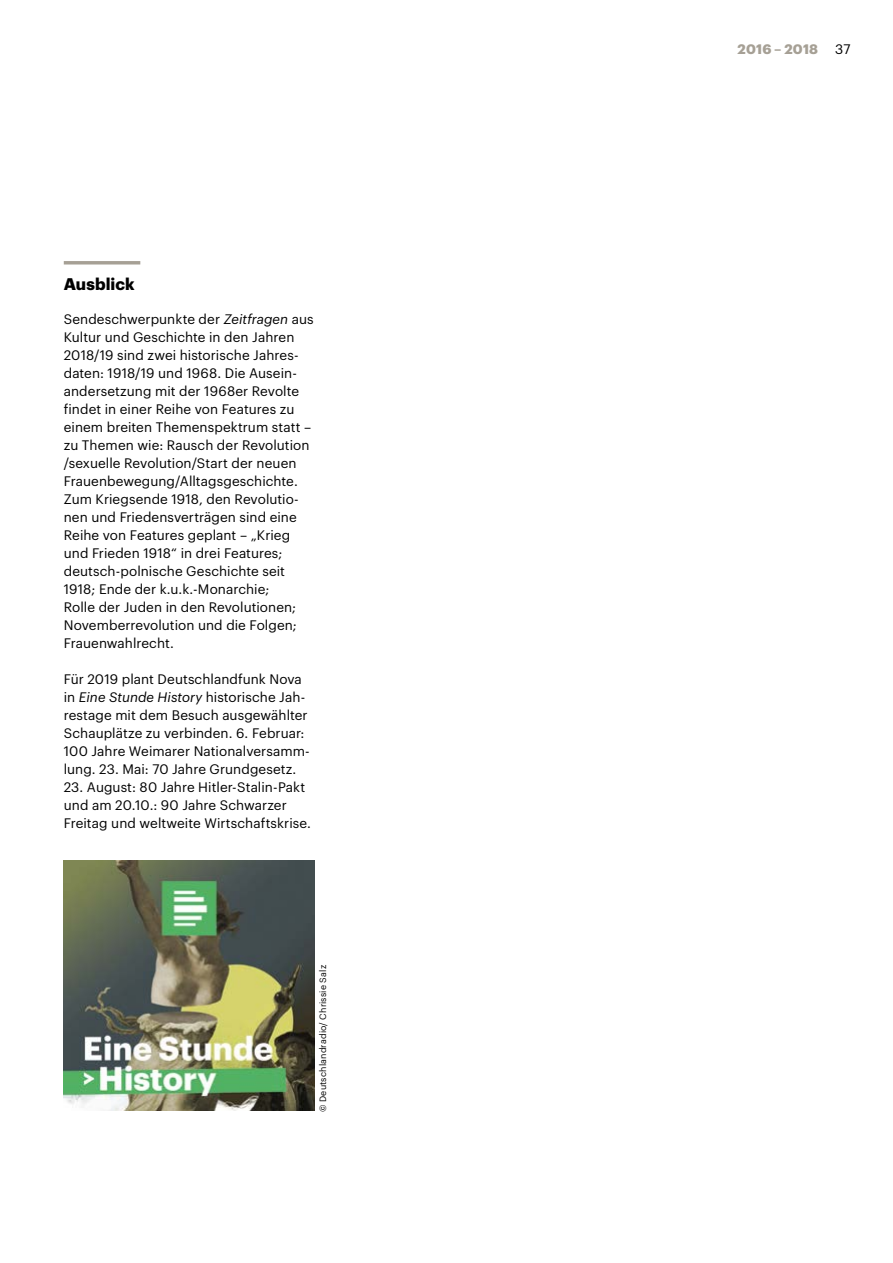
<style>
.page{position:relative;width:893px;height:1263px;background:#fff}
.page>*{position:absolute;margin:0;border:0;box-sizing:border-box;transform-origin:0 0}
.Headline_2{font:700 16.5px "Graphik";letter-spacing:.005em;color:#000}
.Fließtext{font:13.5px/18px "Graphik";letter-spacing:.005em;color:#000}
.t1{font:700 13.5px "Graphik";letter-spacing:.015em;color:#a6a095}
.Fußnote{font:9px "Graphik";letter-spacing:.02em;color:#000}
.s1{font-style:italic}
</style>
<div class="page">
<hr style="left:64px;top:261px;width:76px;height:3px;background:#a6a095">
<img style="left:64px;top:860px;width:251px;height:251px">
<p class="Headline_2" style="left:64px;top:271px;width:72px">Ausblick</p>
<p class="Fließtext" style="left:64px;top:309px;width:251px">Sendeschwerpunkte der <span class="s1">Zeitfragen</span> aus Kultur und Geschichte in den Jahren 2018/19 sind zwei historische Jahres&shy;daten: 1918/19 und 1968. Die Ausein&shy;andersetzung mit der 1968er Revolte findet in einer Reihe von Features zu einem breiten Themenspektrum statt – zu Themen wie: Rausch der Revolution /sexuelle Revolution/Start der neuen Frauenbewegung/Alltagsgeschichte.<br>Zum Kriegsende 1918, den Revolutio&shy;nen und Friedensverträgen sind eine Reihe von Features geplant – „Krieg und Frieden 1918“ in drei Features; deutsch-polnische Geschichte seit 1918; Ende der k.u.k.-Monarchie;<br>Rolle der Juden in den Revolutionen; Novemberrevolution und die Folgen; Frauenwahlrecht.</p>
<p class="Fließtext" style="left:64px;top:669px;width:248px">Für 2019 plant Deutschlandfunk Nova in <span class="s1">Eine Stunde History</span> historische Jah&shy;restage mit dem Besuch ausgewählter Schauplätze zu verbinden. 6. Februar:<br>100 Jahre Weimarer Nationalversamm&shy;lung. 23. Mai: 70 Jahre Grundgesetz.</p>
<p class="Fließtext" style="left:64px;top:777px;width:249px">23. August: 80 Jahre Hitler-Stalin-Pakt und am 20.10.: 90 Jahre Schwarzer<br>Freitag und weltweite Wirtschaftskrise.</p>
<p class="Fußnote" style="left:316px;top:1112px;width:148px;rotate:-90deg">© Deutschlandradio/ Chrissie Salz</p>
<p class="t1" style="left:737px;top:38px;width:82px">2016 – 2018</p>
<p class="Fließtext" style="left:835px;top:39px;width:17px">37</p>
</div>
